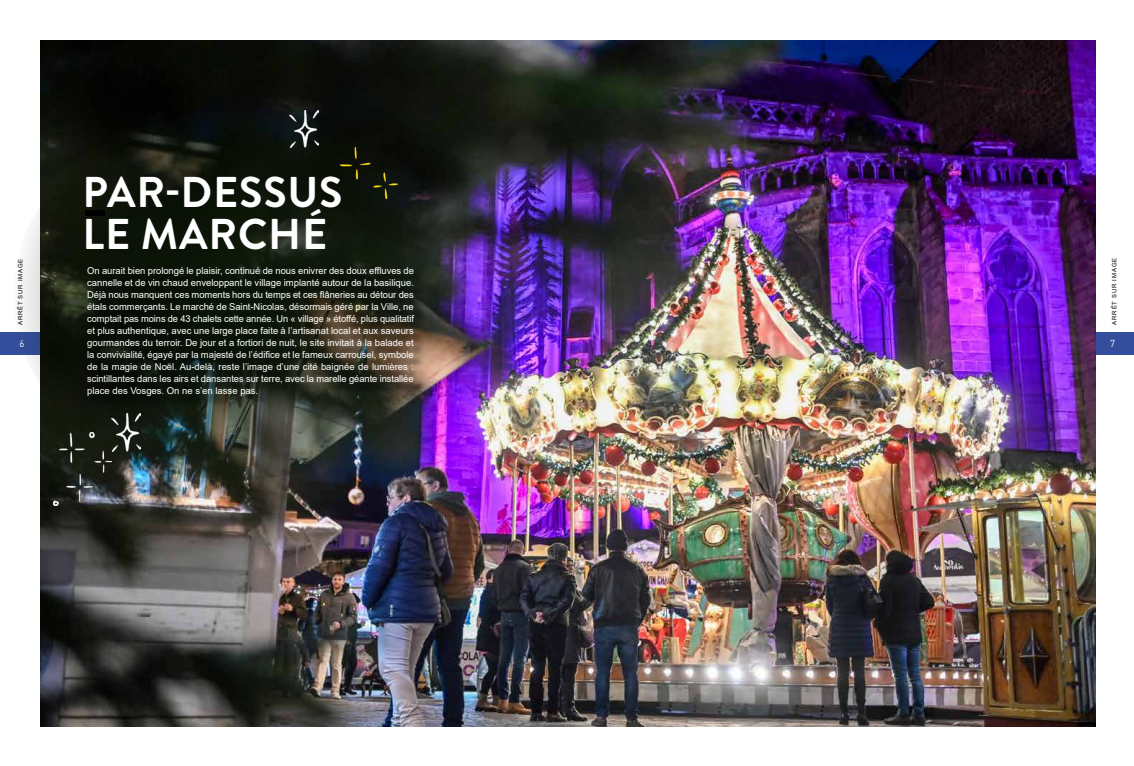
<style>
.page{position:relative;width:1134px;height:766px;background:#fff}
.page>*{position:absolute;margin:0;border:0;box-sizing:border-box;transform-origin:0 0}
.t1{font:700 43px/42px "Brandon Grotesque";letter-spacing:.02em;color:#fff}
.t2{font:10px "DINOT";color:#fff;scale:.95 1}
.t3{font:9.5px/12px "Arial";letter-spacing:-.005em;color:#fff;text-align:justify}
.t4{font:6px "Arial";letter-spacing:.135em;color:#000}
</style>
<div class="page">
<div style="left:1094px;top:332px;width:40px;height:22px;background:#344e9d"></div>
<div style="left:0;top:332px;width:40px;height:22px;background:#344e9d"></div>
<img style="left:40px;top:41px;width:1055px;height:685px">
<svg style="left:13px;top:111px;width:446px;height:369px;background:#232821"></svg>
<div style="left:89px;top:269px;width:337px;height:139px;background:#000;opacity:.75"></div>
<div style="left:85px;top:210px;width:19px;height:5px;background:#000"></div>
<img style="left:53px;top:432px;width:58px;height:73px">
<img style="left:340px;top:148px;width:58px;height:50px">
<img style="left:111px;top:414px;width:29px;height:37px">
<img style="left:289px;top:111px;width:30px;height:37px">
<h1 class="t1" style="left:83px;top:171px;width:262px">PAR-DESSUS<br>LE MARCHÉ</h1>
<p class="t4" style="left:16px;top:325px;width:68px;rotate:-90deg">ARRÊT SUR IMAGE</p>
<p class="t4" style="left:1110px;top:324px;width:68px;rotate:-90deg">ARRÊT SUR IMAGE</p>
<p class="t2" style="left:19px;top:336px;width:7px">6</p>
<p class="t2" style="left:1110px;top:336px;width:7px">7</p>
<p class="t3" style="left:87px;top:264px;width:328px">On aurait bien prolongé le plaisir, continué de nous enivrer des doux effluves de cannelle et de vin chaud enveloppant le village implanté autour de la basilique.<br>Déjà nous manquent ces moments hors du temps et ces flâneries au détour des étals commerçants. Le marché de Saint-Nicolas, désormais géré par la Ville, ne comptait pas moins de 43 chalets cette année. Un « village » étoffé, plus qualitatif et plus authentique, avec une large place faite à l’artisanat local et aux saveurs gourmandes du terroir. De jour et a fortiori de nuit, le site invitait à la balade et la convivialité, égayé par la majesté de l’édifice et le fameux carrousel, symbole de la magie de Noël. Au-delà, reste l’image d’une cité baignée de lumières : scintillantes dans les airs et dansantes sur terre, avec la marelle géante installée place des Vosges. On ne s’en lasse pas.</p>
</div>
